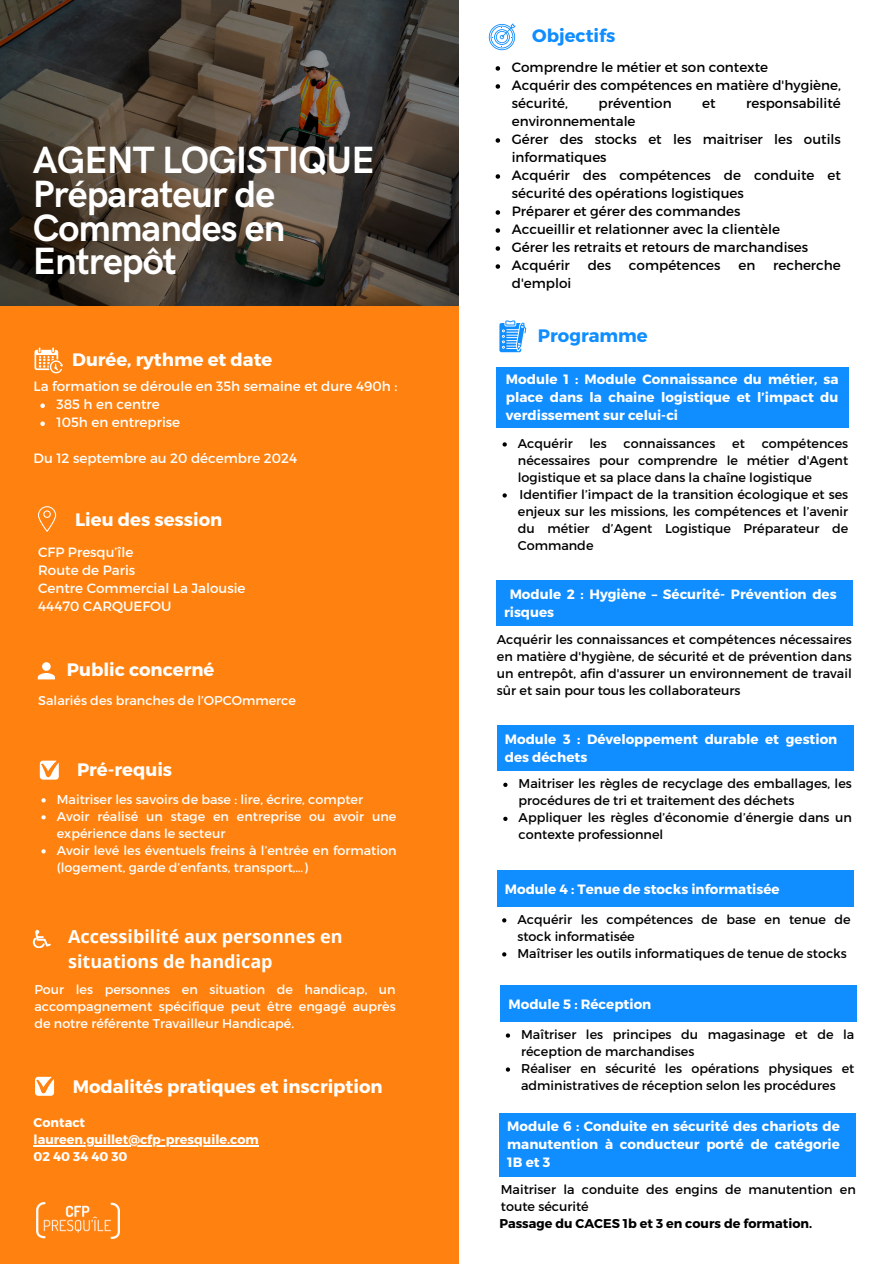
<style>
.page{position:relative;width:894px;height:1264px;background:#fff}
.page>*{position:absolute;margin:0;border:0;box-sizing:border-box;transform-origin:0 0}
.t1{font:700 38.1px/33.8px "HK Grotesk";letter-spacing:-.025em;color:#fff}
.t2{font:700 18px "Montserrat";color:#fff}
.t3{font:700 18px/24.8px "Open Sans";color:#fff}
.t4{font:700 18px "Montserrat";color:#108dff}
.t5{font:13.5px/18px "Montserrat";color:#000}
.t6{font:700 13.5px/18px "Montserrat";color:#fff}
.t7{font:13.5px "Montserrat";color:#fff}
.t8{font:12.75px/17px "Montserrat";color:#000}
.t9{font:12.75px/17px "Montserrat";color:#fff}
.t10{font:700 12.75px/17px "Montserrat";color:#fff}
.t11{font:700 12.75px "Montserrat";color:#000}
</style>
<div class="page">
<div style="left:0;top:271px;width:458px;height:992px;background:#ff8210"></div>
<svg style="left:0;top:0;width:458px;height:305px;background:#453c33"></svg>
<svg style="left:34px;top:347px;width:29px;height:26px"></svg>
<img style="left:37px;top:1202px;width:82px;height:36px">
<div style="left:496px;top:367px;width:351px;height:60px;background:#108dff"></div>
<svg style="left:488px;top:23px;width:27px;height:27px"></svg>
<svg style="left:38px;top:506px;width:18px;height:26px"></svg>
<svg style="left:499px;top:320px;width:27px;height:32px"></svg>
<svg style="left:39px;top:760px;width:20px;height:20px"></svg>
<svg style="left:41px;top:798px;width:5px;height:4px"></svg>
<svg style="left:41px;top:815px;width:5px;height:4px"></svg>
<svg style="left:41px;top:849px;width:5px;height:4px"></svg>
<svg style="left:38px;top:662px;width:17px;height:17px"></svg>
<svg style="left:33px;top:929px;width:18px;height:18px"></svg>
<div style="left:496px;top:580px;width:356px;height:46px;background:#108dff"></div>
<svg style="left:40px;top:403px;width:5px;height:5px"></svg>
<svg style="left:40px;top:421px;width:5px;height:5px"></svg>
<svg style="left:502px;top:442px;width:4px;height:4px"></svg>
<svg style="left:502px;top:493px;width:4px;height:4px"></svg>
<svg style="left:495px;top:66px;width:5px;height:5px"></svg>
<svg style="left:495px;top:84px;width:5px;height:5px"></svg>
<svg style="left:495px;top:138px;width:5px;height:5px"></svg>
<svg style="left:495px;top:174px;width:5px;height:5px"></svg>
<svg style="left:495px;top:210px;width:5px;height:5px"></svg>
<svg style="left:495px;top:228px;width:5px;height:5px"></svg>
<svg style="left:495px;top:246px;width:5px;height:5px"></svg>
<svg style="left:495px;top:264px;width:5px;height:5px"></svg>
<svg style="left:35px;top:1076px;width:20px;height:20px"></svg>
<hr style="left:34px;top:1144px;width:225px;height:1px;background:#fff">
<div style="left:496px;top:725px;width:357px;height:46px;background:#108dff"></div>
<svg style="left:503px;top:782px;width:4px;height:5px"></svg>
<svg style="left:503px;top:816px;width:4px;height:5px"></svg>
<div style="left:496px;top:870px;width:357px;height:36px;background:#108dff"></div>
<svg style="left:502px;top:918px;width:4px;height:4px"></svg>
<svg style="left:502px;top:952px;width:4px;height:4px"></svg>
<div style="left:499px;top:1113px;width:356px;height:63px;background:#108dff"></div>
<div style="left:500px;top:985px;width:356px;height:36px;background:#108dff"></div>
<svg style="left:505px;top:1033px;width:5px;height:4px"></svg>
<svg style="left:505px;top:1067px;width:5px;height:4px"></svg>
<h2 class="t1" style="left:33px;top:145px;width:343px">AGENT LOGISTIQUE<br>Préparateur de<br>Commandes en<br>Entrepôt</h2>
<p class="t2" style="left:72px;top:348px;width:202px">Durée, rythme et date</p>
<p class="t7" style="left:34px;top:377px;width:365px">La formation se déroule en 35h semaine et dure 490h :</p>
<p class="t7" style="left:57px;top:395px;width:105px">385 h en centre</p>
<p class="t7" style="left:57px;top:413px;width:125px">105h en entreprise</p>
<h2 class="t7" style="left:34px;top:449px;width:265px">Du 12 septembre au 20 décembre 2024</h2>
<h2 class="t2" style="left:75px;top:507px;width:148px">Lieu des session</h2>
<p class="t7" style="left:38px;top:543px;width:97px">CFP Presqu’île</p>
<p class="t7" style="left:38px;top:561px;width:99px">Route de Paris</p>
<p class="t7" style="left:38px;top:579px;width:209px">Centre Commercial La Jalousie</p>
<p class="t7" style="left:38px;top:597px;width:135px">44470 CARQUEFOU</p>
<p class="t2" style="left:67px;top:658px;width:149px">Public concerné</p>
<p class="t9" style="left:38px;top:691px;width:259px">Salariés des branches de l’OPCOmmerce</p>
<p class="t2" style="left:77px;top:758px;width:97px">Pré-requis</p>
<h2 class="t9" style="left:57px;top:789px;width:308px">Maitriser les savoirs de base : lire, écrire, compter</h2>
<p class="t9" style="left:57px;top:806px;width:341px">Avoir réalisé un stage en entreprise ou avoir une expérience dans le secteur</p>
<p class="t9" style="left:57px;top:840px;width:341px">Avoir levé les éventuels freins à l’entrée en formation (logement, garde d’enfants, transport,…)</p>
<h2 class="t3" style="left:68px;top:923px;width:276px">Accessibilité aux personnes en situations de handicap</h2>
<p class="t9" style="left:34px;top:979px;width:363px;text-align:justify">Pour les personnes en situation de handicap, un accompagnement spécifique peut être engagé auprès de notre référente Travailleur Handicapé.</p>
<p class="t2" style="left:73px;top:1075px;width:311px">Modalités pratiques et inscription</p>
<p class="t10" style="left:34px;top:1113px;width:53px">Contact</p>
<p class="t10" style="left:34px;top:1130px;width:226px">laureen.guillet@cfp-presquile.com<br>02 40 34 40 30</p>
<p class="t4" style="left:532px;top:24px;width:85px">Objectifs</p>
<h3 class="t5" style="left:511px;top:57px;width:258px">Comprendre le métier et son contexte</h3>
<p class="t5" style="left:511px;top:75px;width:330px">Acquérir des compétences en matière d'hygiène, sécurité,</p>
<p class="t5" style="left:598px;top:93px;width:75px">prévention</p>
<p class="t5" style="left:702px;top:93px;width:15px">et</p>
<p class="t5" style="left:746px;top:93px;width:96px">responsabilité</p>
<p class="t5" style="left:511px;top:111px;width:125px">environnementale</p>
<p class="t5" style="left:511px;top:129px;width:330px">Gérer des stocks et les maitriser les outils informatiques</p>
<h2 class="t5" style="left:511px;top:165px;width:330px">Acquérir des compétences de conduite et sécurité des opérations logistiques</h2>
<p class="t5" style="left:511px;top:201px;width:230px">Préparer et gérer des commandes</p>
<p class="t5" style="left:511px;top:219px;width:269px">Accueillir et relationner avec la clientèle</p>
<p class="t5" style="left:511px;top:237px;width:298px">Gérer les retraits et retours de marchandises</p>
<p class="t5" style="left:511px;top:255px;width:60px">Acquérir</p>
<p class="t5" style="left:587px;top:255px;width:25px">des</p>
<p class="t5" style="left:628px;top:255px;width:93px">compétences</p>
<p class="t5" style="left:738px;top:255px;width:18px">en</p>
<p class="t5" style="left:772px;top:255px;width:69px">recherche</p>
<p class="t5" style="left:511px;top:273px;width:61px">d'emploi</p>
<p class="t4" style="left:538px;top:324px;width:111px">Programme</p>
<h2 class="t6" style="left:506px;top:369px;width:334px;text-align:justify">Module 1 : Module Connaissance du métier, sa place dans la chaine logistique et l’impact du verdissement sur celui-ci</h2>
<p class="t8" style="left:517px;top:434px;width:56px">Acquérir</p>
<p class="t8" style="left:589px;top:434px;width:19px">les</p>
<p class="t8" style="left:623px;top:434px;width:93px">connaissances</p>
<p class="t8" style="left:732px;top:434px;width:14px">et</p>
<p class="t8" style="left:517px;top:434px;width:332px;text-align:justify;text-indent:244px">compétences nécessaires pour comprendre le métier d'Agent logistique et sa place dans la chaîne logistique</p>
<p class="t8" style="left:517px;top:485px;width:332px;text-align:justify">Identifier l’impact de la transition écologique et ses enjeux sur les missions, les compétences et l’avenir du métier d’Agent Logistique Préparateur de Commande</p>
<p class="t6" style="left:504px;top:584px;width:334px;text-indent:6px">Module 2 : Hygiène – Sécurité- Prévention des risques</p>
<p class="t8" style="left:496px;top:630px;width:356px;text-align:justify">Acquérir les connaissances et compétences nécessaires en matière d'hygiène, de sécurité et de prévention dans un entrepôt, afin d'assurer un environnement de travail sûr et sain pour tous les collaborateurs</p>
<p class="t6" style="left:504px;top:729px;width:334px">Module 3 : Développement durable et gestion des déchets</p>
<h2 class="t8" style="left:518px;top:774px;width:334px">Maitriser les règles de recyclage des emballages, les procédures de tri et traitement des déchets</h2>
<h3 class="t8" style="left:518px;top:808px;width:334px">Appliquer les règles d’économie d’énergie dans un contexte professionnel</h3>
<p class="t6" style="left:504px;top:879px;width:276px">Module 4 : Tenue de stocks informatisée</p>
<p class="t8" style="left:517px;top:909px;width:334px">Acquérir les compétences de base en tenue de stock informatisée</p>
<h3 class="t8" style="left:517px;top:943px;width:331px">Maîtriser les outils informatiques de tenue de stocks</h3>
<p class="t6" style="left:508px;top:994px;width:144px">Module 5 : Réception</p>
<p class="t8" style="left:521px;top:1025px;width:335px">Maîtriser les principes du magasinage et de la réception de marchandises</p>
<h3 class="t8" style="left:521px;top:1059px;width:335px">Réaliser en sécurité les opérations physiques et administratives de réception selon les procédures</h3>
<p class="t6" style="left:507px;top:1116px;width:334px;text-align:justify">Module 6 : Conduite en sécurité des chariots de manutention à conducteur porté de catégorie 1B et 3</p>
<h3 class="t8" style="left:500px;top:1179px;width:356px">Maitriser la conduite des engins de manutention en toute sécurité</h3>
<p class="t11" style="left:499px;top:1214px;width:314px">Passage du CACES 1b et 3 en cours de formation.</p>
</div>
